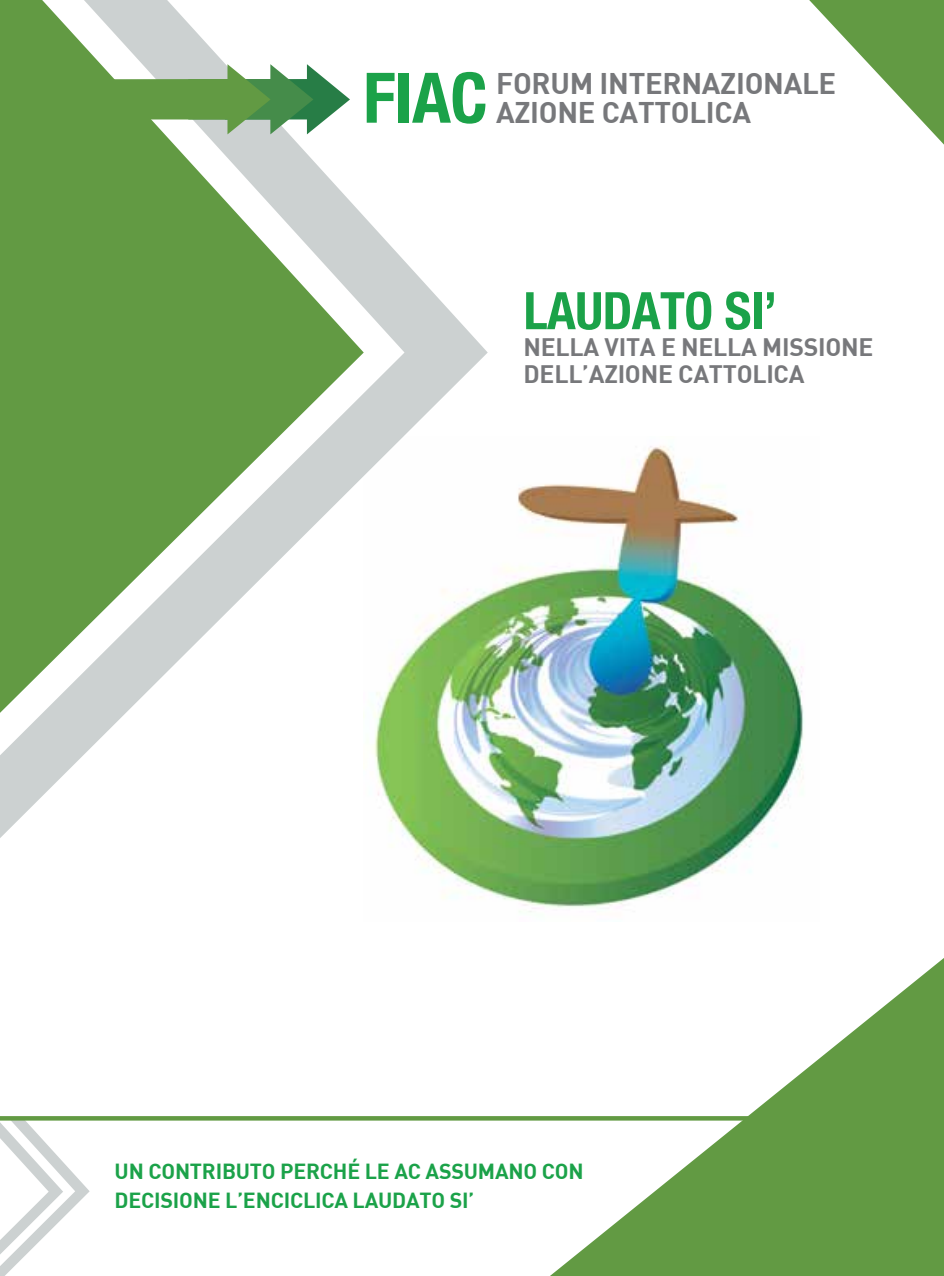
<style>
.page{position:relative;width:944px;height:1276px;background:#fff}
.page>*{position:absolute;margin:0;border:0;box-sizing:border-box;transform-origin:0 0}
.t1{font:700 condensed 69.75px "Helvetica Neue";color:#1ba249}
.t2{font:700 condensed 51.75px "Helvetica Neue";letter-spacing:-.01em;color:#1ba249}
.t3{font:700 29.25px/29.2px "DIN";letter-spacing:-.01em;color:#77787b}
.t4{font:700 24.75px/27px "DIN";letter-spacing:-.01em;color:#77787b}
.t5{font:700 21.38px "DIN";letter-spacing:-.01em;color:#1ba249}
</style>
<div class="page">
<img style="left:411px;top:446px;width:393px;height:466px">
<svg style="left:0;top:0;width:488px;height:838px"></svg>
<svg style="left:109px;top:64px;width:241px;height:70px"></svg>
<svg style="left:550px;top:958px;width:394px;height:318px"></svg>
<svg style="left:0;top:1120px;width:90px;height:156px"></svg>
<svg style="left:0;top:1116px;width:804px;height:4px;background:#659c47"></svg>
<svg style="left:809px;top:0;width:135px;height:145px"></svg>
<h1 class="t1" style="left:363px;top:56px;width:126px">FIAC</h1>
<h3 class="t3" style="left:496px;top:67px;width:342px">FORUM INTERNAZIONALE<br>AZION E CATTOLICA</h3>
<h2 class="t2" style="left:524px;top:279px;width:255px">LAUDATO SI’</h2>
<p class="t4" style="left:524px;top:333px;width:348px">NELLA VITA E N ELLA MISSIONE<br>DELL’AZION E CATTOLICA</p>
<p class="t5" style="left:115px;top:1157px;width:48px">UN CON</p>
<p class="t5" style="left:190px;top:1157px;width:264px">TRIBUTO PERCHÉ LE AC ASSUM</p>
<p class="t5" style="left:495px;top:1157px;width:61px">ANO CON</p>
<p class="t5" style="left:115px;top:1186px;width:143px">DECISION E L’ENC</p>
<p class="t5" style="left:284px;top:1186px;width:192px">ICLICA LAUDATO SI’</p>
</div>
